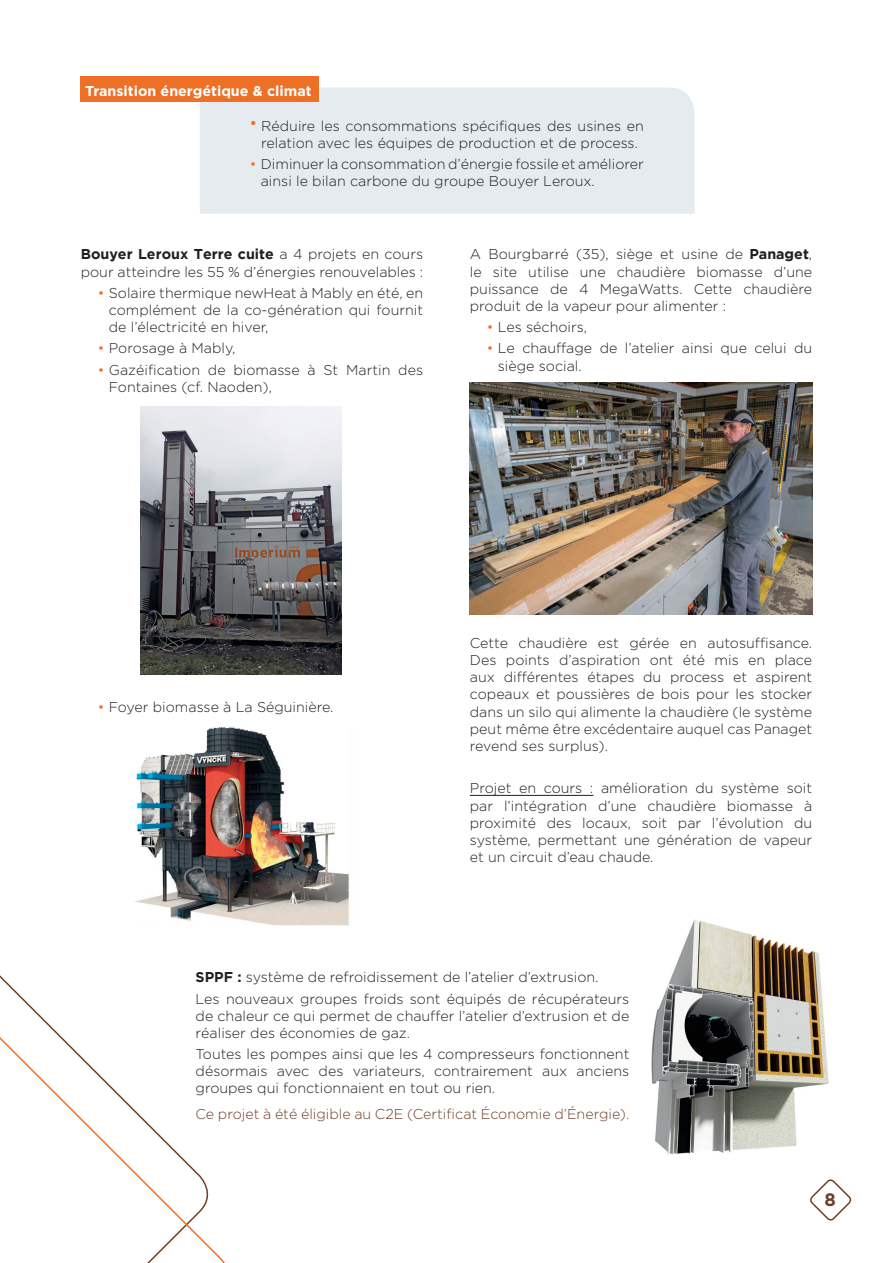
<style>
.page{position:relative;width:893px;height:1263px;background:#fff}
.page>*{position:absolute;margin:0;border:0;box-sizing:border-box;transform-origin:0 0}
.t1{font:700 18px "Gotham";color:#703e24}
.t2{font:300 14.25px/17.1px "Gotham";color:#231f20}
.t3{font:300 14.25px "Gotham";color:#703e24}
.t4{font:700 14.25px "Gotham";color:#fff}
.s1{color:#ed7026}
.s2{font-weight:700}
</style>
<div class="page">
<svg style="left:0;top:982px;width:225px;height:281px"></svg>
<div style="left:200px;top:88px;width:494px;height:126px;background:#e5ebef"></div>
<svg style="left:810px;top:1179px;width:42px;height:42px"></svg>
<div style="left:81px;top:76px;width:238px;height:26px;background:#ed7026"></div>
<hr style="left:470px;top:795px;width:123px;height:1px;background:#231f20">
<img style="left:140px;top:407px;width:201px;height:267px">
<img style="left:469px;top:383px;width:343px;height:231px">
<img style="left:135px;top:726px;width:214px;height:199px">
<img style="left:651px;top:919px;width:178px;height:236px">
<p class="t4" style="left:85px;top:83px;width:228px">Transition énergétique &amp; climat</p>
<p class="t2" style="left:250px;top:117px;width:396px;text-align:center"><sup>•</sup> Réduire les consommations spécifiques des usines en relation avec les équipes de production et de process.</p>
<p class="t2" style="left:261px;top:155px;width:385px;text-indent:-11px"><span class="s1">•</span> Diminuer la consommation d’énergie fossile et améliorer ainsi le bilan carbone du groupe Bouyer Leroux.</p>
<p class="t2" style="left:81px;top:246px;width:344px"><span class="s2">Bouyer Leroux Terre cuite</span> a 4 projets en cours pour atteindre les 55 % d’énergies renouvelables :</p>
<p class="t2" style="left:109px;top:284px;width:316px;text-align:justify;text-indent:-11px"><span class="s1">•</span> Solaire thermique newHeat à Mably en été, en complément de la co-génération qui fournit de l’électricité en hiver,</p>
<p class="t2" style="left:98px;top:340px;width:139px"><span class="s1">•</span> Porosage à Mably,</p>
<p class="t2" style="left:109px;top:361px;width:316px;text-indent:-11px"><span class="s1">•</span> Gazéification de biomasse à St Martin des<br>Fontaines (cf. Naoden),</p>
<p class="t2" style="left:470px;top:246px;width:344px;text-align:justify">A Bourgbarré (35), siège et usine de <span class="s2">Panaget</span>, le site utilise une chaudière biomasse d’une puissance de 4 MegaWatts. Cette chaudière produit de la vapeur pour alimenter :</p>
<p class="t2" style="left:487px;top:318px;width:102px"><span class="s1">•</span> Les séchoirs,</p>
<p class="t2" style="left:498px;top:340px;width:316px;text-indent:-11px"><span class="s1">•</span> Le chauffage de l’atelier ainsi que celui du siège social.</p>
<p class="t2" style="left:98px;top:698px;width:237px"><span class="s1">•</span> Foyer biomasse à La Séguinière.</p>
<p class="t2" style="left:470px;top:634px;width:344px;text-align:justify">Cette chaudière est gérée en autosuffisance.<br>Des points d’aspiration ont été mis en place aux différentes étapes du process et aspirent copeaux et poussières de bois pour les stocker dans un silo qui alimente la chaudière (le système peut même être excédentaire auquel cas Panaget revend ses surplus).</p>
<p class="t2" style="left:470px;top:780px;width:344px;text-align:justify">Projet en cours : amélioration du système soit par l’intégration d’une chaudière biomasse à proximité des locaux, soit par l’évolution du système, permettant une génération de vapeur et un circuit d’eau chaude.</p>
<p class="t2" style="left:196px;top:966px;width:435px;line-height:21.3px"><span class="s2">SPPF :</span> système de refroidissement de l’atelier d’extrusion.<br>Les nouveaux groupes froids sont équipés de récupérateurs</p>
<p class="t2" style="left:196px;top:1007px;width:435px">de chaleur ce qui permet de chauffer l’atelier d’extrusion et de réaliser des économies de gaz.</p>
<p class="t2" style="left:196px;top:1045px;width:435px;text-align:justify">Toutes les pompes ainsi que les 4 compresseurs fonctionnent désormais avec des variateurs, contrairement aux anciens groupes qui fonctionnaient en tout ou rien.</p>
<p class="t3" style="left:196px;top:1106px;width:435px">Ce projet à été éligible au C2E (Certificat Économie d’Énergie).</p>
<p class="t1" style="left:824px;top:1189px;width:13px">8</p>
</div>
